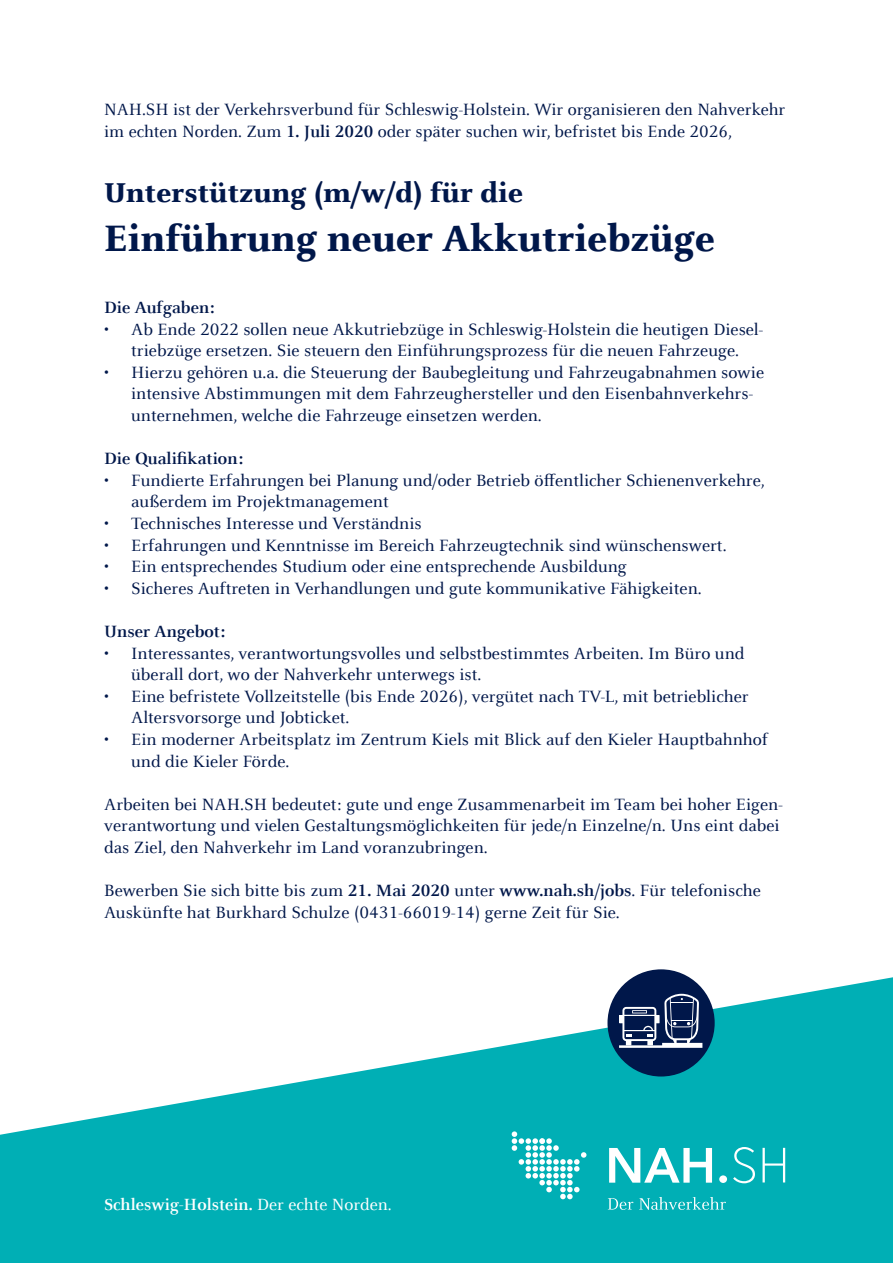
<style>
.page{position:relative;width:893px;height:1263px;background:#fff}
.page>*{position:absolute;margin:0;border:0;box-sizing:border-box;transform-origin:0 0}
.t1{font:800 40.5px "Celeste Offc";color:#00174a}
.t2{font:800 30px "Celeste Offc";color:#00174a}
.t3{font:18px/21.6px "Celeste Offc";color:#00174a}
.t4{font:700 18px "Celeste Offc";color:#00174a}
.t5{font:700 17.85px "Celeste Offc";color:#fff}
.s1{font-weight:700}
.s2{font-weight:400}
</style>
<div class="page">
<svg style="left:0;top:977px;width:893px;height:286px;fill:#00afb5"></svg>
<svg style="left:608px;top:1198px;width:25px;height:12px"></svg>
<svg style="left:639px;top:1197px;width:87px;height:13px"></svg>
<svg style="left:762px;top:1148px;width:23px;height:34px"></svg>
<svg style="left:733px;top:1147px;width:22px;height:36px"></svg>
<svg style="left:512px;top:1131px;width:74px;height:68px"></svg>
<svg style="left:609px;top:1148px;width:103px;height:35px"></svg>
<div style="left:719px;top:1175px;width:8px;height:8px;background:#fff;border-radius:50%"></div>
<div style="left:607px;top:969px;width:108px;height:107px;background:#00174a;border-radius:50%"></div>
<svg style="left:619px;top:994px;width:83px;height:54px"></svg>
<p class="t3" style="left:104px;top:99px;width:683px">NAH.SH ist der Verkehrsverbund für Schleswig-Holstein. Wir organisieren den Nahverkehr im echten Norden. Zum <span class="s1">1. Juli 2020</span> oder später suchen wir, befristet bis Ende 2026,</p>
<p class="t2" style="left:104px;top:176px;width:420px">Unterstützung (m/w/d) für die</p>
<p class="t1" style="left:104px;top:216px;width:612px">Einführung neuer Akkutriebzüge</p>
<p class="t4" style="left:104px;top:297px;width:112px">Die Aufgaben:</p>
<p class="t3" style="left:104px;top:318px;width:660px;text-align:center">• Ab Ende 2022 sollen neue Akkutriebzüge in Schleswig-Holstein die heutigen Diesel&shy;triebzüge ersetzen. Sie steuern den Einführungsprozess für die neuen Fahrzeuge.</p>
<p class="t3" style="left:131px;top:362px;width:635px;text-indent:-27px">• Hierzu gehören u.a. die Steuerung der Baubegleitung und Fahrzeugabnahmen sowie intensive Abstimmungen mit dem Fahrzeughersteller und den Eisenbahnverkehrs&shy;unternehmen, welche die Fahrzeuge einsetzen werden.</p>
<p class="t4" style="left:104px;top:448px;width:140px">Die Qualifikation:</p>
<p class="t3" style="left:131px;top:470px;width:635px;text-indent:-27px">• Fundierte Erfahrungen bei Planung und/oder Betrieb öffentlicher Schienenverkehre, außerdem im Projektmanagement</p>
<p class="t3" style="left:104px;top:513px;width:319px">• Technisches Interesse und Verständnis</p>
<p class="t3" style="left:104px;top:534px;width:624px">• Erfahrungen und Kenntnisse im Bereich Fahrzeugtechnik sind wünschenswert.</p>
<p class="t3" style="left:104px;top:556px;width:524px">• Ein entsprechendes Studium oder eine entsprechende Ausbildung</p>
<p class="t3" style="left:104px;top:578px;width:599px">• Sicheres Auftreten in Verhandlungen und gute kommunikative Fähigkeiten.</p>
<p class="t4" style="left:104px;top:621px;width:123px">Unser Angebot:</p>
<p class="t3" style="left:131px;top:642px;width:615px;text-indent:-27px">• Interessantes, verantwortungsvolles und selbstbestimmtes Arbeiten. Im Büro und überall dort, wo der Nahverkehr unterwegs ist.</p>
<p class="t3" style="left:131px;top:686px;width:619px;text-indent:-27px">• Eine befristete Vollzeitstelle (bis Ende 2026), vergütet nach TV-L, mit betrieblicher<br>Altersvorsorge und Jobticket.</p>
<p class="t3" style="left:131px;top:729px;width:638px;text-indent:-27px">• Ein moderner Arbeitsplatz im Zentrum Kiels mit Blick auf den Kieler Hauptbahnhof und die Kieler Förde.</p>
<p class="t3" style="left:104px;top:794px;width:680px">Arbeiten bei NAH.SH bedeutet: gute und enge Zusammenarbeit im Team bei hoher Eigen&shy;verantwortung und vielen Gestaltungsmöglichkeiten für jede/n Einzelne/n. Uns eint dabei das Ziel, den Nahverkehr im Land voranzubringen.</p>
<p class="t3" style="left:104px;top:880px;width:658px">Bewerben Sie sich bitte bis zum <span class="s1">21. Mai 2020</span> unter <span class="s1">www.nah.sh/jobs</span>. Für telefonische<br>Auskünfte hat Burkhard Schulze (0431-66019-14) gerne Zeit für Sie.</p>
<p class="t5" style="left:104px;top:1194px;width:289px">Schleswig-Holstein. <span class="s2">Der echte Norden.</span></p>
</div>
